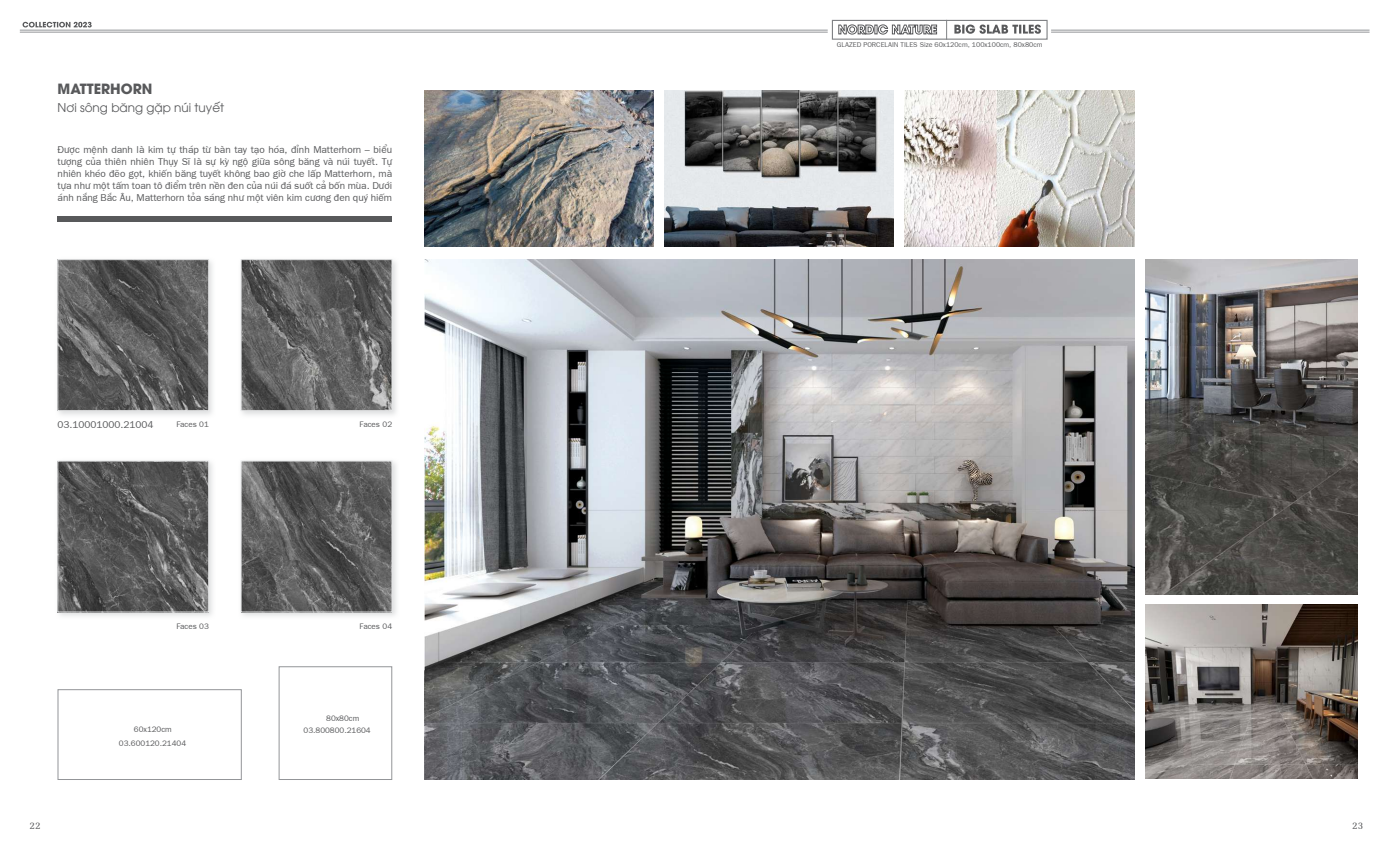
<style>
.page{position:relative;width:1389px;height:851px;background:#fff}
.page>*{position:absolute;margin:0;border:0;box-sizing:border-box;transform-origin:0 0}
.t1{font:700 14px "UTM Avo";color:#58595b}
.t2{font:12px "UTM Avo";color:#58595b}
.t3{font:10px/12px "SFU Franklin Gothic";color:#58595b;text-align:justify}
.t4{font:10px "SFU Melior";color:#58595b}
.t5{font:8px/14.3px "SFU Franklin Gothic";color:#58595b;text-align:center}
.t6{font:7px "SFU Franklin Gothic";color:#58595b}
</style>
<div class="page">
<img style="left:425px;top:259px;width:709px;height:520px">
<div style="left:54px;top:256px;width:162px;height:162px;background:#d1d3d4;opacity:.75"></div>
<img style="left:60px;top:261px;width:147px;height:147px">
<div style="left:58px;top:259px;width:151px;height:151px;border:1px solid #e6e7e8"></div>
<div style="left:238px;top:256px;width:162px;height:162px;background:#d1d3d4;opacity:.75"></div>
<img style="left:243px;top:261px;width:147px;height:147px">
<div style="left:241px;top:259px;width:151px;height:151px;border:1px solid #e6e7e8"></div>
<div style="left:54px;top:457px;width:162px;height:162px;background:#d1d3d4;opacity:.75"></div>
<img style="left:60px;top:463px;width:147px;height:147px">
<div style="left:58px;top:461px;width:151px;height:151px;border:1px solid #e6e7e8"></div>
<div style="left:238px;top:457px;width:162px;height:162px;background:#d1d3d4;opacity:.75"></div>
<img style="left:243px;top:463px;width:147px;height:147px">
<div style="left:241px;top:461px;width:151px;height:151px;border:1px solid #e6e7e8"></div>
<div style="left:58px;top:216px;width:334px;height:5px;background:#58595b"></div>
<div style="left:58px;top:689px;width:184px;height:90px;border:1px solid #939598"></div>
<div style="left:279px;top:666px;width:113px;height:113px;border:1px solid #939598"></div>
<img style="left:1145px;top:604px;width:213px;height:174px">
<img style="left:1145px;top:259px;width:213px;height:335px">
<img style="left:424px;top:90px;width:230px;height:157px">
<img style="left:664px;top:90px;width:230px;height:157px">
<img style="left:905px;top:90px;width:229px;height:157px">
<svg style="left:23px;top:22px;width:69px;height:5px"></svg>
<hr style="left:20px;top:30px;width:808px;height:1px;background:#939598">
<hr style="left:20px;top:32px;width:808px;height:1px;background:#939598">
<hr style="left:1051px;top:30px;width:319px;height:1px;background:#939598">
<hr style="left:1051px;top:32px;width:319px;height:1px;background:#939598">
<div style="left:832px;top:20px;width:216px;height:20px;background:#fff;border:1px solid #808285"></div>
<svg style="left:946px;top:20px;width:1px;height:20px"></svg>
<svg style="left:954px;top:25px;width:87px;height:9px"></svg>
<svg style="left:838px;top:24px;width:99px;height:11px"></svg>
<h1 class="t1" style="left:58px;top:77px;width:96px">MATTERHORN</h1>
<p class="t2" style="left:58px;top:98px;width:168px">Nơi sông băng gặp núi tuyết</p>
<p class="t3" style="left:58px;top:142px;width:336px">Được mệnh danh là kim tự tháp từ bàn tay tạo hóa, đỉnh Matterhorn – biểu tượng của thiên nhiên Thụy Sĩ là sự kỳ ngộ giữa sông băng và núi tuyết. Tự nhiên khéo đẽo gọt, khiến băng tuyết không bao giờ che lấp Matterhorn, mà tựa như một tấm toan tô điểm trên nền đen của núi đá suốt cả bốn mùa. Dưới ánh nắng Bắc Âu, Matterhorn tỏa sáng như một viên kim cương đen quý hiếm</p>
<p class="t3" style="left:58px;top:417px;width:97px">03.10001000.21004</p>
<p class="t5" style="left:176px;top:416px;width:34px">Faces 01</p>
<p class="t5" style="left:360px;top:416px;width:34px">Faces 02</p>
<p class="t5" style="left:176px;top:617px;width:34px">Faces 03</p>
<p class="t5" style="left:360px;top:617px;width:34px">Faces 04</p>
<p class="t5" style="left:326px;top:709px;width:35px">80x80cm</p>
<p class="t5" style="left:119px;top:721px;width:69px">60x120cm<br>03.600120.21404</p>
<p class="t5" style="left:304px;top:722px;width:69px">03.800800.21604</p>
<p class="t6" style="left:837px;top:39px;width:207px">GLAZED PORCELAIN TILES Size 60x120cm, 100x100cm, 80x80cm</p>
<p class="t4" style="left:30px;top:817px;width:13px">22</p>
<p class="t4" style="left:1352px;top:817px;width:13px">23</p>
</div>
